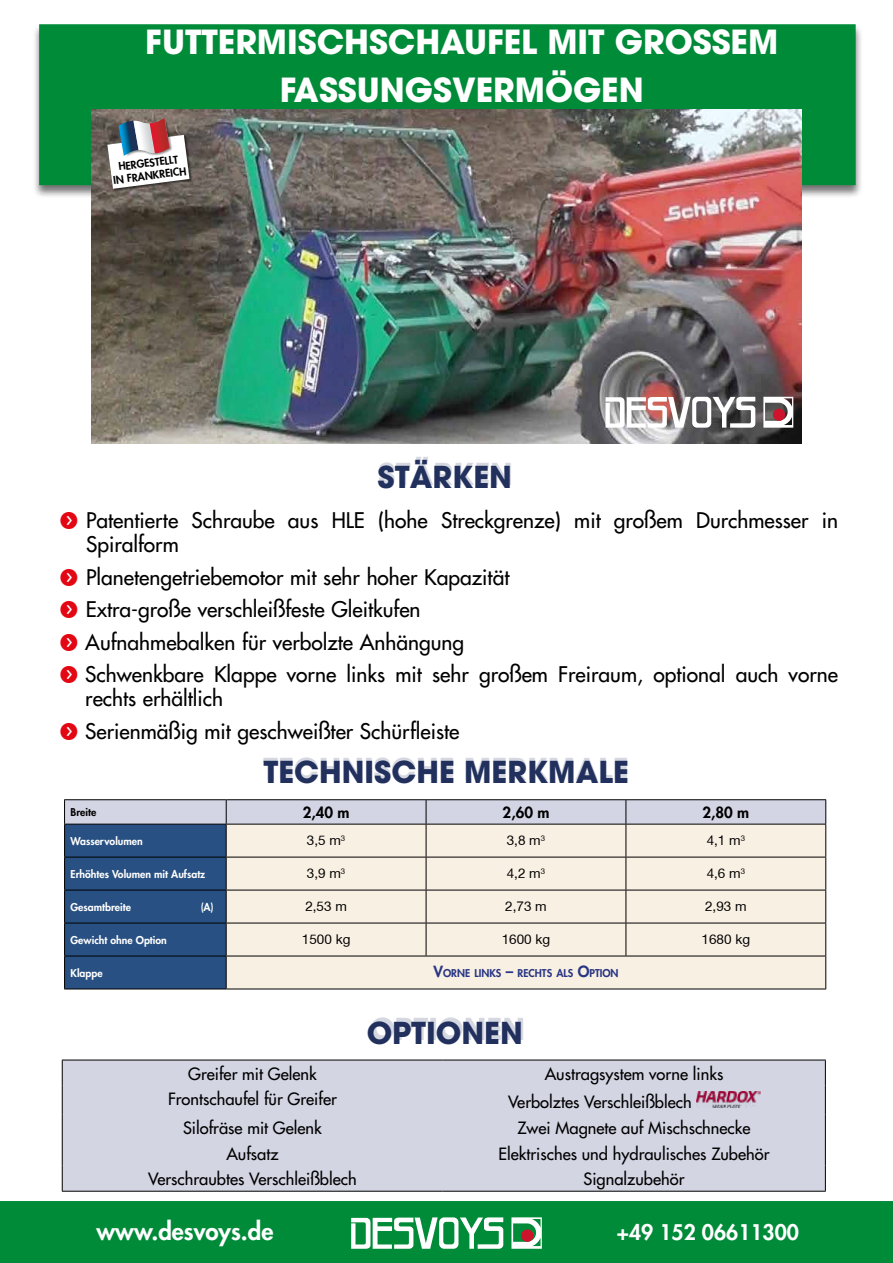
<style>
.page{position:relative;width:893px;height:1263px;background:#fff}
.page>*{position:absolute;margin:0;border:0;box-sizing:border-box;transform-origin:0 0}
.t1{font:700 33px/48px "Avant Garde LT";color:#fff;text-align:center}
.t2{font:700 30px "Avant Garde LT";color:#22305d}
.t3{font:800 24px "Futura Std";color:#fff}
.t4{font:500 21px/32.5px "Futura Std";color:#000}
.t5{font:800 21px "Futura Std";color:#fff}
.t6{font:500 16.5px "Futura Std";color:#000}
.t7{font:800 15px "Futura Std";color:#000}
.t8{font:13.5px "Helvetica Neue";color:#000}
.t9{font:800 10.65px/12.8px "Futura";color:#000;text-align:center}
.t10{font:800 10.5px "Futura Std";color:#fff}
.t11{font:800 10.5px "Futura Std";color:#283583}
.t12{font:800 10.5px "Futura Std";color:#000}
.s1{font-family:"Button Bonus Circle Negative";font-weight:400;color:#e30613}
.s2{font-size:15px}
</style>
<div class="page">
<div style="left:63px;top:1061px;width:762px;height:130px;background:#d3d5e3"></div>
<hr style="left:62px;top:1060px;width:381px;height:1px;background:#000">
<hr style="left:443px;top:1060px;width:383px;height:1px;background:#000">
<svg style="left:62px;top:1060px;width:1px;height:131px"></svg>
<svg style="left:825px;top:1060px;width:1px;height:131px"></svg>
<hr style="left:62px;top:1191px;width:381px;height:1px;background:#000">
<hr style="left:443px;top:1191px;width:383px;height:1px;background:#000">
<img style="left:696px;top:1092px;width:64px;height:16px">
<div style="left:1px;top:1202px;width:891px;height:60px;background:#008b39"></div>
<div style="left:0;top:1201px;width:893px;height:62px;border:2px solid #008b39"></div>
<div style="left:32px;top:24px;width:831px;height:175px;background:#000;opacity:.55"></div>
<div style="left:39px;top:24px;width:817px;height:161px;background:#008b39;border:2px solid #008b39"></div>
<svg style="left:351px;top:1217px;width:152px;height:32px"></svg>
<svg style="left:511px;top:1217px;width:31px;height:32px"></svg>
<div style="left:521px;top:1229px;width:13px;height:13px;background:#ce132d;border-radius:50%"></div>
<hr style="left:64px;top:799px;width:162px;height:1px;background:#000">
<hr style="left:226px;top:799px;width:200px;height:1px;background:#000">
<hr style="left:426px;top:799px;width:200px;height:1px;background:#000">
<hr style="left:626px;top:799px;width:200px;height:1px;background:#000">
<svg style="left:64px;top:800px;width:762px;height:189px;background:#c9cbce"></svg>
<hr style="left:64px;top:824px;width:162px;height:1px;background:#000">
<hr style="left:64px;top:824px;width:1px;height:33px;background:#000">
<hr style="left:64px;top:857px;width:162px;height:1px;background:#000">
<hr style="left:64px;top:857px;width:1px;height:33px;background:#000">
<hr style="left:64px;top:890px;width:162px;height:1px;background:#000">
<hr style="left:64px;top:890px;width:1px;height:33px;background:#000">
<hr style="left:64px;top:923px;width:162px;height:1px;background:#000">
<hr style="left:64px;top:923px;width:1px;height:33px;background:#000">
<hr style="left:64px;top:956px;width:162px;height:1px;background:#000">
<hr style="left:64px;top:956px;width:1px;height:33px;background:#000">
<hr style="left:64px;top:989px;width:162px;height:1px;background:#000">
<hr style="left:226px;top:824px;width:200px;height:1px;background:#000">
<hr style="left:226px;top:824px;width:1px;height:33px;background:#000">
<hr style="left:426px;top:824px;width:200px;height:1px;background:#000">
<hr style="left:426px;top:824px;width:1px;height:33px;background:#000">
<hr style="left:626px;top:824px;width:200px;height:1px;background:#000">
<hr style="left:626px;top:824px;width:1px;height:33px;background:#000">
<hr style="left:825px;top:824px;width:1px;height:33px;background:#000">
<hr style="left:226px;top:857px;width:200px;height:1px;background:#000">
<hr style="left:226px;top:857px;width:1px;height:33px;background:#000">
<hr style="left:426px;top:857px;width:200px;height:1px;background:#000">
<hr style="left:426px;top:857px;width:1px;height:33px;background:#000">
<hr style="left:626px;top:857px;width:200px;height:1px;background:#000">
<hr style="left:626px;top:857px;width:1px;height:33px;background:#000">
<hr style="left:825px;top:857px;width:1px;height:33px;background:#000">
<hr style="left:226px;top:890px;width:200px;height:1px;background:#000">
<hr style="left:226px;top:890px;width:1px;height:33px;background:#000">
<hr style="left:426px;top:890px;width:200px;height:1px;background:#000">
<hr style="left:426px;top:890px;width:1px;height:33px;background:#000">
<hr style="left:626px;top:890px;width:200px;height:1px;background:#000">
<hr style="left:626px;top:890px;width:1px;height:33px;background:#000">
<hr style="left:825px;top:890px;width:1px;height:33px;background:#000">
<hr style="left:226px;top:923px;width:200px;height:1px;background:#000">
<hr style="left:226px;top:923px;width:1px;height:33px;background:#000">
<hr style="left:426px;top:923px;width:200px;height:1px;background:#000">
<hr style="left:426px;top:923px;width:1px;height:33px;background:#000">
<hr style="left:626px;top:923px;width:200px;height:1px;background:#000">
<hr style="left:626px;top:923px;width:1px;height:33px;background:#000">
<hr style="left:825px;top:923px;width:1px;height:33px;background:#000">
<hr style="left:226px;top:956px;width:200px;height:1px;background:#000">
<hr style="left:226px;top:956px;width:1px;height:33px;background:#000">
<hr style="left:426px;top:956px;width:200px;height:1px;background:#000">
<hr style="left:626px;top:956px;width:200px;height:1px;background:#000">
<hr style="left:825px;top:956px;width:1px;height:33px;background:#000">
<hr style="left:226px;top:989px;width:200px;height:1px;background:#000">
<hr style="left:426px;top:989px;width:200px;height:1px;background:#000">
<hr style="left:626px;top:989px;width:200px;height:1px;background:#000">
<img style="left:91px;top:109px;width:710px;height:334px">
<img style="left:106px;top:134px;width:87px;height:58px">
<svg style="left:107px;top:118px;width:82px;height:71px;background:#bab1b4"></svg>
<svg style="left:605px;top:397px;width:150px;height:31px"></svg>
<svg style="left:763px;top:397px;width:30px;height:31px"></svg>
<div style="left:773px;top:409px;width:12px;height:12px;background:#ce132d;border-radius:50%"></div>
<h1 class="t1" style="left:145px;top:18px;width:634px">FUTTERMISCHSCHAUFEL MIT GROSSEM<br>FASSUNGSVERMÖGEN</h1>
<p class="t9" style="left:111px;top:162px;width:75px;rotate:-7deg">HERGESTELLT<br>IN FRANKREICH</p>
<h2 class="t2" style="left:379px;top:454px;width:136px">STÄRKEN</h2>
<p class="t4" style="left:86px;top:508px;width:753px;line-height:24px;text-indent:-28px"><span class="s1">f</span> Patentierte Schraube aus HLE (hohe Streckgrenze) mit großem Durchmesser in<br>Spiralform</p>
<p class="t4" style="left:59px;top:561px;width:781px"><span class="s1">f</span> Planetengetriebemotor mit sehr hoher Kapazität<br><span class="s1">f</span> Extra-große verschleißfeste Gleitkufen<br><span class="s1">f</span> Aufnahmebalken für verbolzte Anhängung<br><span class="s1">f</span> Schwenkbare Klappe vorne links mit sehr großem Freiraum, optional auch vorne</p>
<p class="t4" style="left:59px;top:682px;width:402px;text-indent:27px">rechts erhältlich<br><span class="s1">f</span> Serienmäßig mit geschweißter Schürfleiste</p>
<h2 class="t2" style="left:263px;top:752px;width:367px">TECHNISCHE MERKMALE</h2>
<p class="t12" style="left:71px;top:806px;width:27px">Breite</p>
<p class="t7" style="left:303px;top:803px;width:48px">2,40 m</p>
<p class="t7" style="left:503px;top:803px;width:48px">2,60 m</p>
<p class="t7" style="left:702px;top:803px;width:48px">2,80 m</p>
<p class="t10" style="left:71px;top:834px;width:74px">Wasservolumen</p>
<p class="t8" style="left:307px;top:835px;width:40px">3,5 m<sup>3</sup></p>
<p class="t8" style="left:507px;top:835px;width:40px">3,8 m<sup>3</sup></p>
<p class="t8" style="left:707px;top:835px;width:40px">4,1 m<sup>3</sup></p>
<p class="t10" style="left:71px;top:867px;width:136px">Erhöhtes Volumen mit Aufsatz</p>
<p class="t8" style="left:307px;top:868px;width:40px">3,9 m<sup>3</sup></p>
<p class="t8" style="left:507px;top:868px;width:40px">4,2 m<sup>3</sup></p>
<p class="t8" style="left:707px;top:868px;width:40px">4,6 m<sup>3</sup></p>
<p class="t10" style="left:71px;top:900px;width:62px">Gesamtbreite</p>
<p class="t10" style="left:201px;top:900px;width:14px">(A)</p>
<p class="t8" style="left:305px;top:901px;width:43px">2,53 m</p>
<p class="t8" style="left:505px;top:901px;width:43px">2,73 m</p>
<p class="t8" style="left:705px;top:901px;width:43px">2,93 m</p>
<p class="t10" style="left:71px;top:933px;width:98px">Gewicht ohne Option</p>
<p class="t8" style="left:302px;top:933px;width:50px">1500 kg</p>
<p class="t8" style="left:502px;top:933px;width:50px">1600 kg</p>
<p class="t8" style="left:702px;top:933px;width:50px">1680 kg</p>
<p class="t10" style="left:71px;top:966px;width:34px">Klappe</p>
<p class="t11" style="left:433px;top:967px;width:187px"><span class="s2">V</span>ORNE LINKS <span class="s2">–</span> RECHTS ALS <span class="s2">O</span>PTION</p>
<h2 class="t2" style="left:369px;top:1010px;width:158px">OPTIONEN</h2>
<p class="t6" style="left:188px;top:1063px;width:130px">Greifer mit Gelenk</p>
<p class="t6" style="left:545px;top:1063px;width:180px">Austragsystem vorne links</p>
<p class="t6" style="left:168px;top:1089px;width:170px">Frontschaufel für Greifer</p>
<p class="t6" style="left:508px;top:1092px;width:185px">Verbolztes Verschleißblech</p>
<p class="t6" style="left:183px;top:1117px;width:140px">Silofräse mit Gelenk</p>
<p class="t6" style="left:517px;top:1117px;width:235px">Zwei Magnete auf Mischschnecke</p>
<p class="t6" style="left:226px;top:1143px;width:54px">Aufsatz</p>
<p class="t6" style="left:499px;top:1143px;width:272px">Elektrisches und hydraulisches Zubehör</p>
<p class="t6" style="left:148px;top:1169px;width:210px">Verschraubtes Verschleißblech</p>
<p class="t6" style="left:584px;top:1169px;width:102px">Signalzubehör</p>
<p class="t3" style="left:96px;top:1216px;width:178px">www.desvoys.de</p>
<p class="t5" style="left:617px;top:1218px;width:184px">+49 152 06611300</p>
</div>
